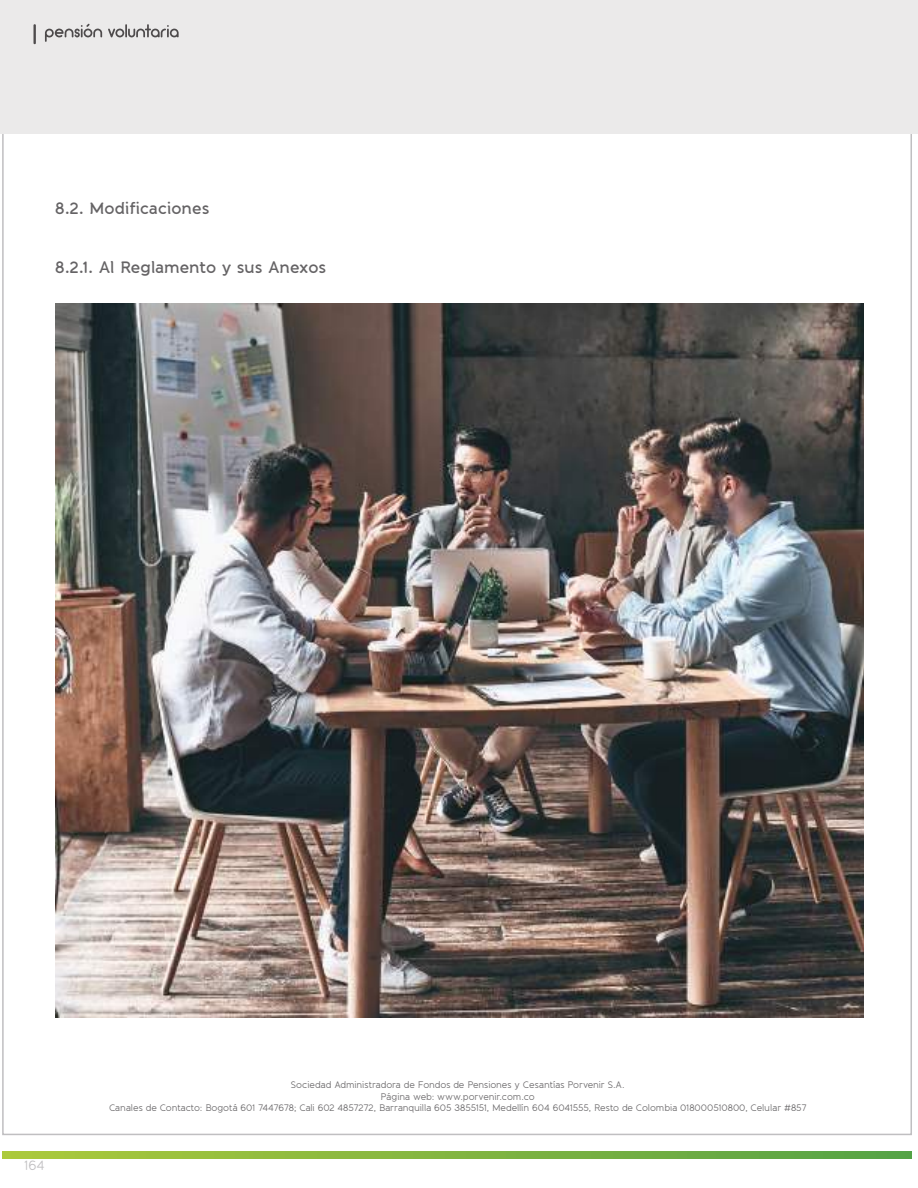
<style>
.page{position:relative;width:918px;height:1188px;background:#fff}
.page>*{position:absolute;margin:0;border:0;box-sizing:border-box;transform-origin:0 0}
.t1{font:600 16.5px "Banda";color:#656365}
.t2{font:13.5px "Banda";color:#c0bfc1}
.t3{font:9.45px/11.2px "Banda";letter-spacing:-.01em;color:#656365;text-align:center}
</style>
<div class="page">
<div style="left:0;top:0;width:918px;height:134px;background:#ebeaea"></div>
<hr style="left:34px;top:24px;width:2px;height:20px;background:#4e4b4c">
<svg style="left:45px;top:24px;width:57px;height:18px"></svg>
<svg style="left:108px;top:24px;width:71px;height:13px"></svg>
<svg style="left:3px;top:1151px;width:908px;height:8px;background:#81b540"></svg>
<img style="left:55px;top:304px;width:809px;height:714px">
<h1 class="t1" style="left:55px;top:198px;width:156px">8.2. Modificaciones</h1>
<h1 class="t1" style="left:55px;top:257px;width:272px">8.2.1. Al Reglamento y sus Anexos</h1>
<h2 class="t2" style="left:24px;top:1157px;width:22px">164</h2>
<p class="t3" style="left:109px;top:1080px;width:699px">Sociedad Administradora de Fondos de Pensiones y Cesantías Porvenir S.A.<br>Página web: www.porvenir.com.co<br>Canales de Contacto: Bogotá 601 7447678; Cali 602 4857272, Barranquilla 605 3855151, Medellín 604 6041555, Resto de Colombia 018000510800, Celular #857</p>
</div>
